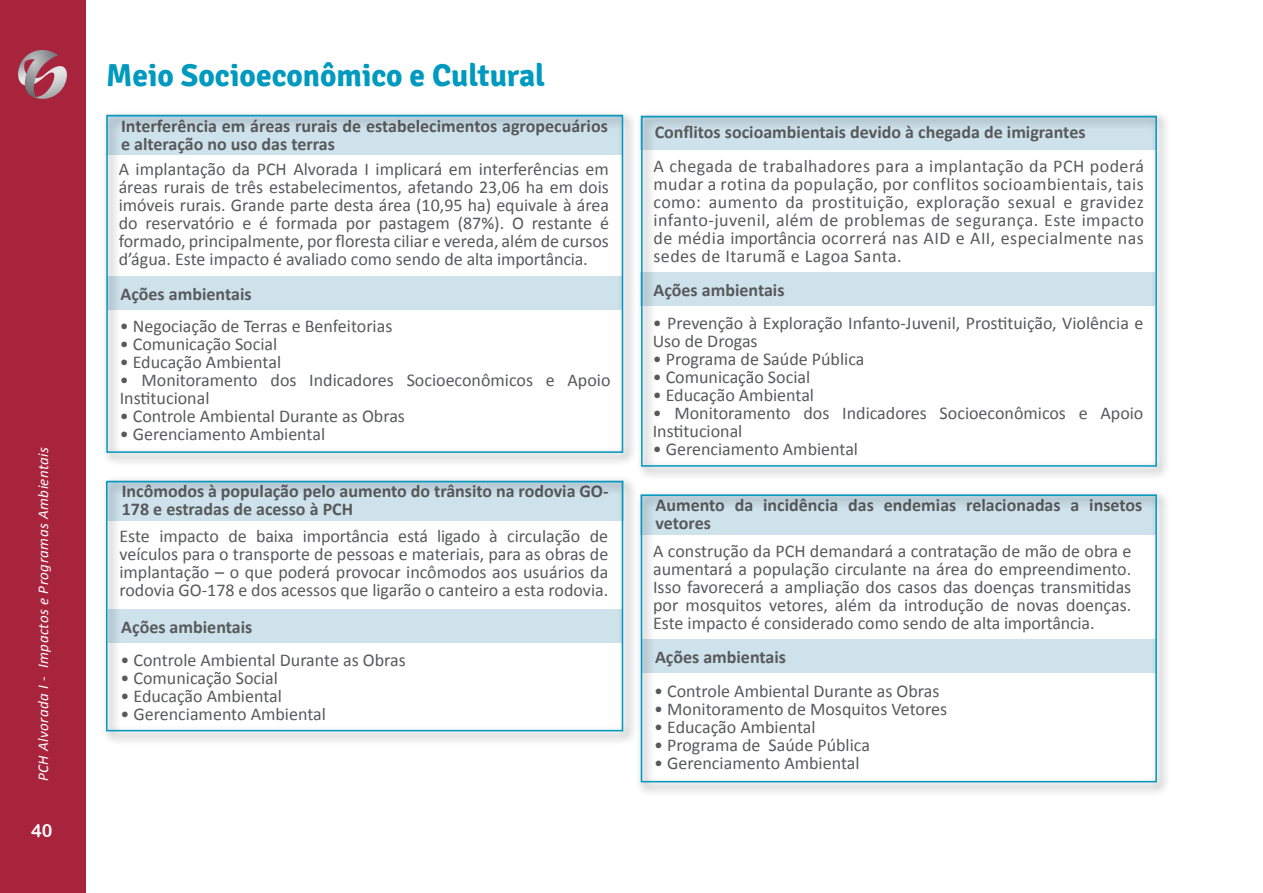
<style>
.page{position:relative;width:1263px;height:893px;background:#fff}
.page>*{position:absolute;margin:0;border:0;box-sizing:border-box;transform-origin:0 0}
.t1{font:700 31.5px "Signika";color:#0099bf}
.t2{font:18px/18px "Calibri";color:#58595b;text-align:justify}
.t3{font:700 18px/18px "Calibri";color:#58595b}
.t4{font:18px "Arial Rounded MT Bold";color:#fff}
.t5{font:italic 15px "Calibri";letter-spacing:.03em;color:#fff}
</style>
<div class="page">
<div style="left:0;top:0;width:85px;height:893px;background:#a8243d"></div>
<svg style="left:18px;top:50px;width:49px;height:49px"></svg>
<div style="left:636px;top:490px;width:534px;height:306px;background:#000;opacity:.75"></div>
<div style="left:641px;top:495px;width:516px;height:287px;border:2px solid #0099bf"></div>
<div style="left:101px;top:110px;width:536px;height:356px;background:#000;opacity:.75"></div>
<div style="left:106px;top:115px;width:517px;height:338px;border:2px solid #0099bf"></div>
<div style="left:636px;top:111px;width:534px;height:369px;background:#000;opacity:.75"></div>
<div style="left:641px;top:116px;width:516px;height:351px;border:2px solid #0099bf"></div>
<div style="left:101px;top:476px;width:535px;height:268px;background:#000;opacity:.75"></div>
<div style="left:106px;top:481px;width:517px;height:250px;border:2px solid #0099bf"></div>
<p class="t5" style="left:34px;top:781px;width:336px;rotate:-90deg">PCH Alvorada I - Impactos e Programas Ambientais</p>
<p class="t4" style="left:31px;top:820px;width:23px">40</p>
<h1 class="t1" style="left:106px;top:56px;width:440px">Meio Socioeconômico e Cultural</h1>
<p class="t3" style="left:121px;top:116px;width:488px">Interferência em áreas rurais de estabelecimentos agropecuários e alteração no uso das terras</p>
<p class="t2" style="left:119px;top:160px;width:492px">A implantação da PCH Alvorada I implicará em interferências em áreas rurais de três estabelecimentos, afetando 23,06 ha em dois imóveis rurais. Grande parte desta área (10,95 ha) equivale à área do reservatório e é formada por pastagem (87%). O restante é formado, principalmente, por floresta ciliar e vereda, além de cursos d’água. Este impacto é avaliado como sendo de alta importância.</p>
<p class="t3" style="left:121px;top:285px;width:133px">Ações ambientais</p>
<p class="t2" style="left:120px;top:316px;width:274px">• Negociação de Terras e Benfeitorias</p>
<p class="t2" style="left:120px;top:334px;width:159px">• Comunicação Social</p>
<p class="t2" style="left:120px;top:352px;width:163px">• Educação Ambiental</p>
<p class="t2" style="left:120px;top:370px;width:492px">• Monitoramento dos Indicadores Socioeconômicos e Apoio<br>Institucional</p>
<p class="t2" style="left:120px;top:406px;width:287px">• Controle Ambiental Durante as Obras</p>
<p class="t2" style="left:120px;top:424px;width:207px">• Gerenciamento Ambiental</p>
<p class="t3" style="left:122px;top:482px;width:488px">Incômodos à população pelo aumento do trânsito na rodovia GO-<br>178 e estradas de acesso à PCH</p>
<p class="t2" style="left:119px;top:527px;width:490px">Este impacto de baixa importância está ligado à circulação de veículos para o transporte de pessoas e materiais, para as obras de implantação – o que poderá provocar incômodos aos usuários da rodovia GO-178 e dos acessos que ligarão o canteiro a esta rodovia.</p>
<p class="t3" style="left:121px;top:618px;width:133px">Ações ambientais</p>
<p class="t2" style="left:120px;top:650px;width:287px">• Controle Ambiental Durante as Obras</p>
<p class="t2" style="left:120px;top:668px;width:159px">• Comunicação Social</p>
<p class="t2" style="left:120px;top:686px;width:163px">• Educação Ambiental</p>
<p class="t2" style="left:120px;top:704px;width:207px">• Gerenciamento Ambiental</p>
<p class="t3" style="left:655px;top:123px;width:432px">Conflitos socioambientais devido à chegada de imigrantes</p>
<p class="t2" style="left:653px;top:157px;width:492px">A chegada de trabalhadores para a implantação da PCH poderá mudar a rotina da população, por conflitos socioambientais, tais como: aumento da prostituição, exploração sexual e gravidez infanto-juvenil, além de problemas de segurança. Este impacto de média importância ocorrerá nas AID e AII, especialmente nas sedes de Itarumã e Lagoa Santa.</p>
<p class="t3" style="left:653px;top:281px;width:133px">Ações ambientais</p>
<p class="t2" style="left:653px;top:314px;width:492px">• Prevenção à Exploração Infanto-Juvenil, Prostituição, Violência e<br>Uso de Drogas</p>
<p class="t2" style="left:653px;top:350px;width:213px">• Programa de Saúde Pública</p>
<p class="t2" style="left:653px;top:368px;width:159px">• Comunicação Social</p>
<p class="t2" style="left:653px;top:386px;width:163px">• Educação Ambiental</p>
<p class="t2" style="left:653px;top:404px;width:492px">• Monitoramento dos Indicadores Socioeconômicos e Apoio<br>Institucional</p>
<p class="t2" style="left:653px;top:440px;width:207px">• Gerenciamento Ambiental</p>
<p class="t3" style="left:655px;top:496px;width:488px">Aumento da incidência das endemias relacionadas a insetos vetores</p>
<p class="t2" style="left:653px;top:542px;width:480px">A construção da PCH demandará a contratação de mão de obra e aumentará a população circulante na área do empreendimento.<br>Isso favorecerá a ampliação dos casos das doenças transmitidas por mosquitos vetores, além da introdução de novas doenças.<br>Este impacto é considerado como sendo de alta importância.</p>
<p class="t3" style="left:655px;top:648px;width:133px">Ações ambientais</p>
<p class="t2" style="left:654px;top:682px;width:287px">• Controle Ambiental Durante as Obras</p>
<p class="t2" style="left:654px;top:700px;width:294px">• Monitoramento de Mosquitos Vetores</p>
<p class="t2" style="left:654px;top:718px;width:163px">• Educação Ambiental</p>
<p class="t2" style="left:654px;top:736px;width:217px">• Programa de Saúde Pública</p>
<p class="t2" style="left:654px;top:754px;width:207px">• Gerenciamento Ambiental</p>
</div>
